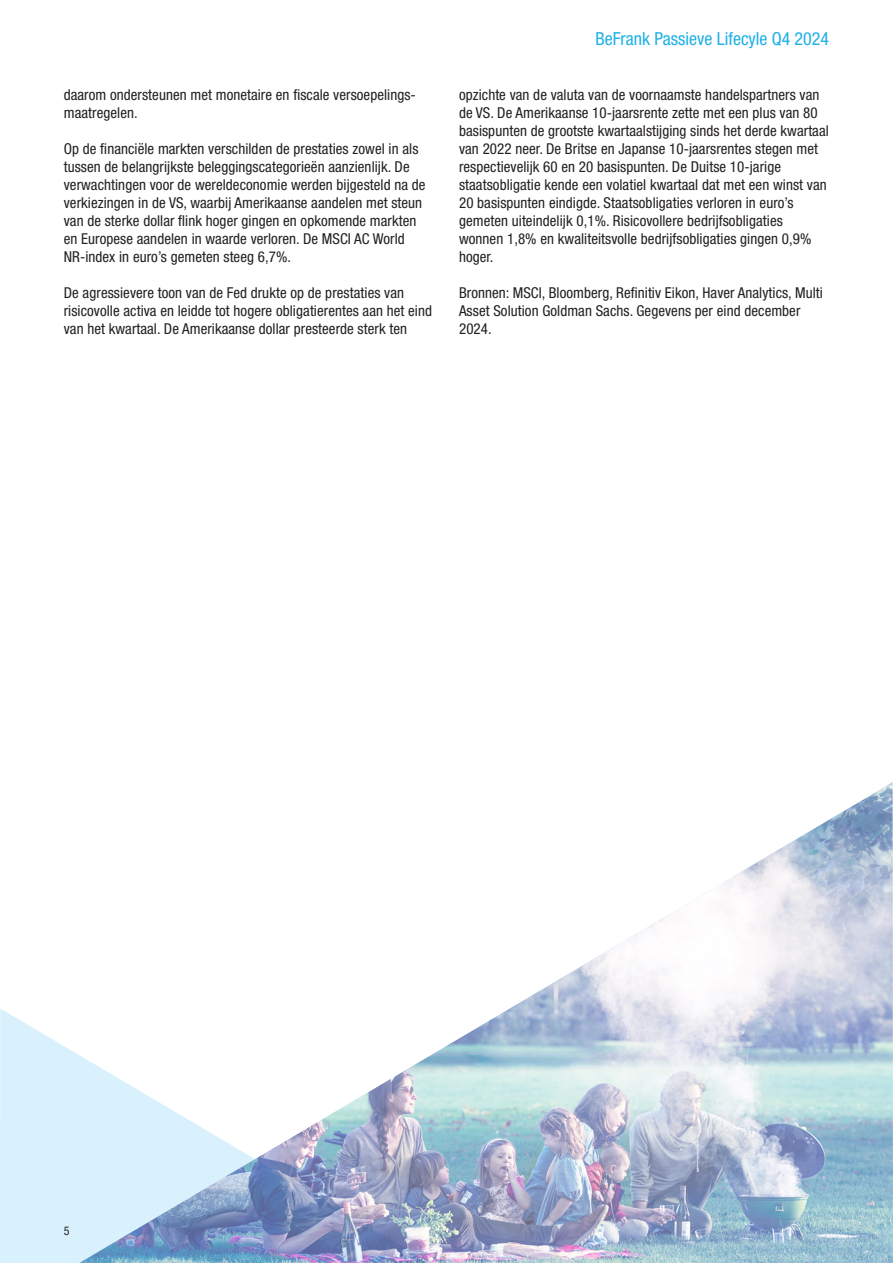
<style>
.page{position:relative;width:893px;height:1263px;background:#fff}
.page>*{position:absolute;margin:0;border:0;box-sizing:border-box;transform-origin:0 0}
.t1{font:condensed 18px "Helvetica Neue LT Std";color:#1fb0e6}
.Koptekst_10_12_blauw{font:condensed 15px/18px "Helvetica Neue LT Std";letter-spacing:.005em;color:#231f20}
.NN_A4_Pagenumber_lef{font:condensed 12px "Helvetica Neue LT Std";color:#231f20}
</style>
<div class="page">
<svg style="left:0;top:1008px;width:64px;height:255px;background:#dcf2fc"></svg>
<img style="left:76px;top:782px;width:817px;height:481px">
<p class="Koptekst_10_12_blauw" style="left:64px;top:85px;width:354px">daarom ondersteunen met monetaire en fiscale versoepelings&shy;maatregelen.</p>
<p class="Koptekst_10_12_blauw" style="left:64px;top:139px;width:363px">Op de financiële markten verschilden de prestaties zowel in als tussen de belangrijkste beleggingscategorieën aanzienlijk. De verwachtingen voor de wereldeconomie werden bijgesteld na de verkiezingen in de VS, waarbij Amerikaanse aandelen met steun van de sterke dollar flink hoger gingen en opkomende markten en Europese aandelen in waarde verloren. De MSCI AC World NR-index in euro’s gemeten steeg 6,7%.</p>
<p class="Koptekst_10_12_blauw" style="left:64px;top:283px;width:370px">De agressievere toon van de Fed drukte op de prestaties van risicovolle activa en leidde tot hogere obligatierentes aan het eind van het kwartaal. De Amerikaanse dollar presteerde sterk ten</p>
<p class="t1" style="left:595px;top:28px;width:235px">BeFrank Passieve Lifecyle Q4 2024</p>
<p class="Koptekst_10_12_blauw" style="left:459px;top:85px;width:371px">opzichte van de valuta van de voornaamste handelspartners van de VS. De Amerikaanse 10-jaarsrente zette met een plus van 80 basispunten de grootste kwartaalstijging sinds het derde kwartaal van 2022 neer. De Britse en Japanse 10-jaarsrentes stegen met respectievelijk 60 en 20 basispunten. De Duitse 10-jarige staatsobligatie kende een volatiel kwartaal dat met een winst van 20 basispunten eindigde. Staatsobligaties verloren in euro’s gemeten uiteindelijk 0,1%. Risicovollere bedrijfsobligaties wonnen 1,8% en kwaliteitsvolle bedrijfsobligaties gingen 0,9% hoger.</p>
<p class="Koptekst_10_12_blauw" style="left:459px;top:283px;width:365px">Bronnen: MSCI, Bloomberg, Refinitiv Eikon, Haver Analytics, Multi<br>Asset Solution Goldman Sachs. Gegevens per eind december<br>2024.</p>
<p class="NN_A4_Pagenumber_lef" style="left:64px;top:1224px;width:7px">5</p>
</div>
